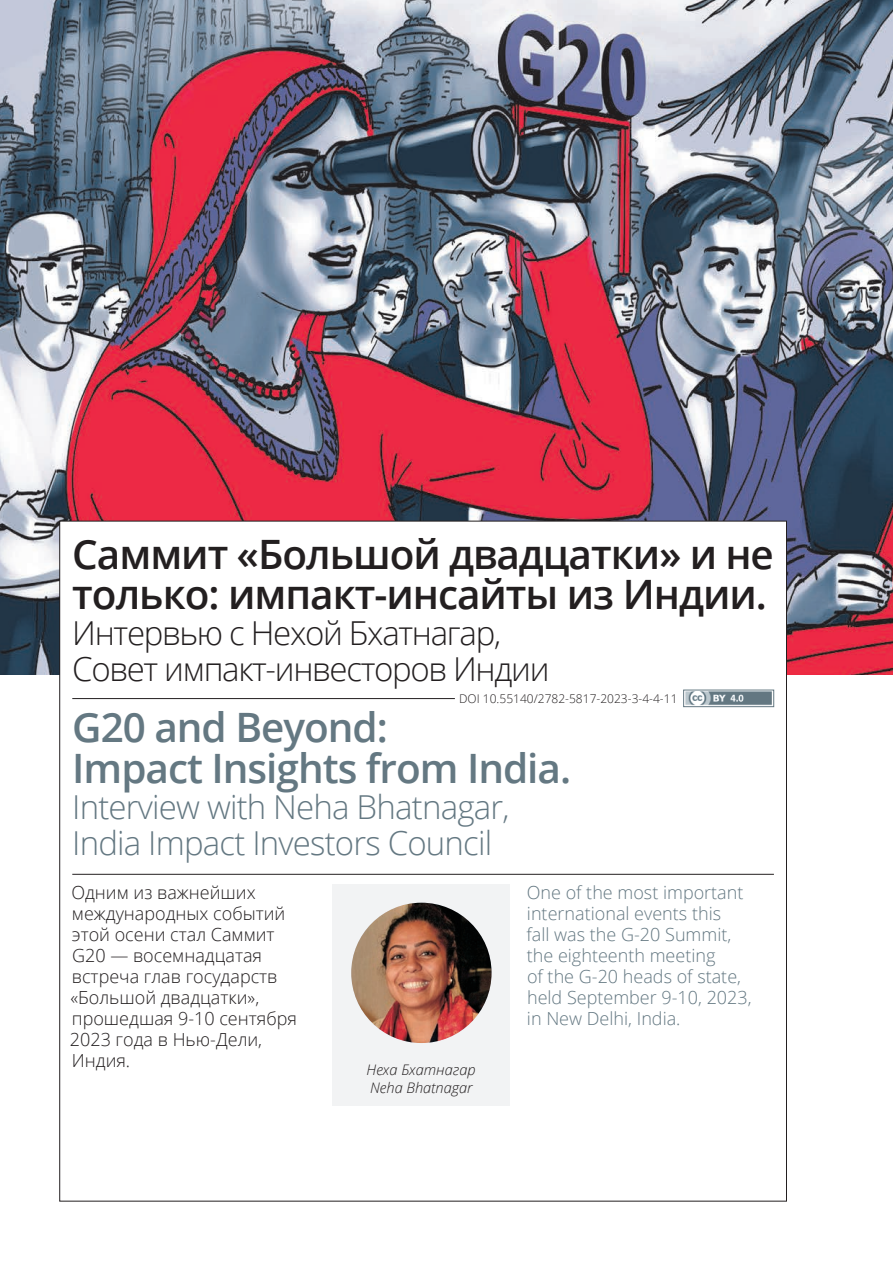
<style>
.page{position:relative;width:893px;height:1263px;background:#fff}
.page>*{position:absolute;margin:0;border:0;box-sizing:border-box;transform-origin:0 0}
.RUS__Title-1{font:600 40.5px/40.5px "Open Sans";letter-spacing:-.025em;color:#231f20}
.ENG__Title-1{font:600 40.5px/40.5px "Open Sans";letter-spacing:-.025em;color:#647882}
.ENG__Subtitle{font:300 33px/36px "Open Sans";letter-spacing:-.025em;color:#647882}
.RUS__Subtitle{font:300 33px/36px "Open Sans";letter-spacing:-.04em;color:#231f20}
.RUS__Lead{font:300 18px/21px "Open Sans";color:#231f20}
.ENG__Lead{font:300 18px/21px "Open Sans";color:#647882}
.RUS__Book{font:italic 300 14.55px "Open Sans";color:#231f20}
.ADD__DOI{font:300 12px "Open Sans";color:#231f20}
</style>
<div class="page">
<img style="left:0;top:0;width:893px;height:674px">
<div style="left:60px;top:521px;width:726px;height:680px;background:#fff"></div>
<hr style="left:72px;top:698px;width:702px;height:1px;background:#231f20">
<div style="left:455px;top:695px;width:323px;height:6px;background:#fff"></div>
<hr style="left:72px;top:874px;width:702px;height:1px;background:#231f20">
<img style="left:685px;top:692px;width:87px;height:13px">
<div style="left:683px;top:690px;width:91px;height:17px;border:1px solid #647882"></div>
<div style="left:332px;top:884px;width:178px;height:222px;background:#f2f3f4"></div>
<img style="left:351px;top:903px;width:141px;height:140px;border-radius:70px">
<p class="RUS__Title-1" style="left:72px;top:533px;width:703px">Саммит «Большой двадцатки» и не только: импакт-инсайты из Индии.</p>
<p class="RUS__Subtitle" style="left:72px;top:615px;width:479px">Интервью с Нехой Бхатнагар,<br>Совет импакт-инвесторов Индии</p>
<p class="ADD__DOI" style="left:459px;top:691px;width:220px">DOI 10.55140/2782-5817-2023-3-4-4-11</p>
<p class="ENG__Title-1" style="left:72px;top:707px;width:500px">G20 and Beyond:<br>Impact Insights from India.</p>
<p class="ENG__Subtitle" style="left:72px;top:788px;width:439px">Interview with Neha Bhatnagar,<br>India Impact Investors Council</p>
<p class="RUS__Lead" style="left:70px;top:881px;width:229px">Одним из важнейших международных событий этой осени стал Саммит<br>G20 — восемнадцатая встреча глав государств «Большой двадцатки», прошедшая 9-10 сентября<br>2023 года в Нью-Дели,<br>Индия.</p>
<p class="ENG__Lead" style="left:527px;top:881px;width:227px">One of the most important international events this<br>fall was the G-20 Summit, the eighteenth meeting<br>of the G-20 heads of state, held September 9-10, 2023, in New Delhi, India.</p>
<p class="RUS__Book" style="left:367px;top:1059px;width:111px">Неха Бхатнагар</p>
<p class="RUS__Book" style="left:370px;top:1077px;width:104px">Neha Bhatnagar</p>
</div>
